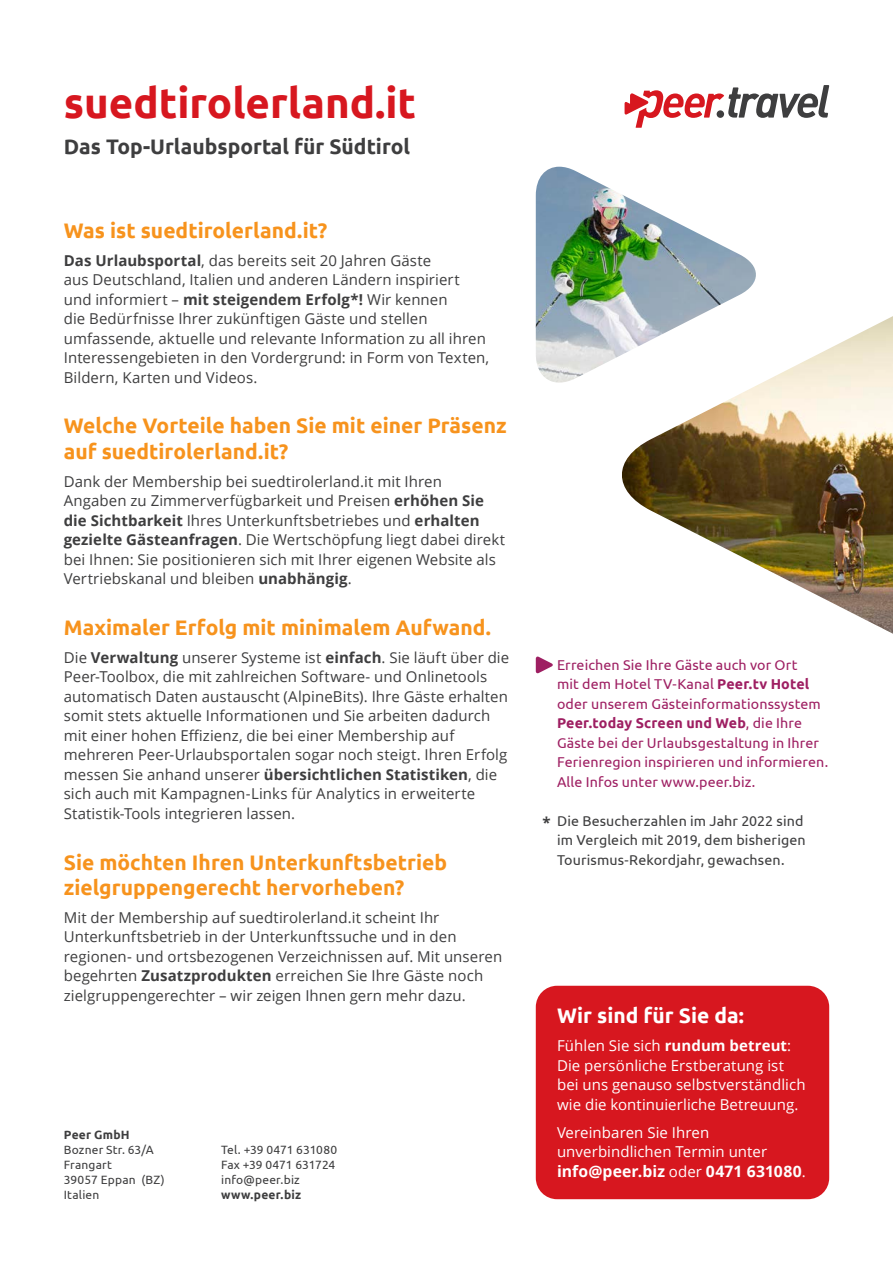
<style>
.page{position:relative;width:893px;height:1263px;background:#fff}
.page>*{position:absolute;margin:0;border:0;box-sizing:border-box;transform-origin:0 0}
.t1{font:700 42px "Ubuntu";color:#d7171f}
.Titoletto{font:700 21px/25.2px "Ubuntu";color:#f7931d}
.t2{font:700 21px "Ubuntu";color:#3e3e3f}
.Titoletto-2{font:700 21px "Ubuntu";color:#fff}
.Paragrafo_base{font:700 15.75px "Open Sans";letter-spacing:.005em;color:#fff}
.Paragrafo_base-2{font:15px/19.5px "Open Sans";letter-spacing:.005em;color:#3e3e3f}
.Paragrafo_base-3{font:15px/19.5px "Open Sans";letter-spacing:.005em;color:#fff}
.t3{font:700 15px "Open Sans";color:#3e3e3f}
.Paragrafo_base-4{font:14.25px/19.5px "Ubuntu";letter-spacing:.01em;color:#9e1f62}
.Paragrafo_base-5{font:14.25px/19.5px "Ubuntu";letter-spacing:.01em;color:#3e3e3f}
.t4{font:12px "Ubuntu";letter-spacing:.015em;color:#3e3e3f}
.t5{font:700 12px "Ubuntu";letter-spacing:.02em;color:#3e3e3f}
.t6{font:12px "Ubuntu";letter-spacing:-.01em;color:#3e3e3f}
.s1{font-weight:700}
.s2{font-weight:400;font-size:15px}
</style>
<div class="page">
<img style="left:536px;top:167px;width:220px;height:216px">
<svg style="left:536px;top:657px;width:17px;height:17px"></svg>
<img style="left:621px;top:316px;width:272px;height:318px">
<div style="left:536px;top:986px;width:293px;height:213px;background:#d7171f;border-radius:21px"></div>
<svg style="left:625px;top:85px;width:204px;height:43px"></svg>
<p class="t1" style="left:64px;top:77px;width:354px">suedtirolerland.it</p>
<p class="t2" style="left:64px;top:133px;width:348px">Das Top-Urlaubsportal für Südtirol</p>
<p class="Titoletto" style="left:64px;top:217px;width:265px">Was ist suedtirolerland.it?</p>
<p class="Paragrafo_base-2" style="left:64px;top:250px;width:427px"><span class="s1">Das Urlaubsportal</span>, das bereits seit 20 Jahren Gäste<br>aus Deutschland, Italien und anderen Ländern inspiriert und informiert – <span class="s1">mit steigendem Erfolg*!</span> Wir kennen<br>die Bedürfnisse Ihrer zukünftigen Gäste und stellen umfassende, aktuelle und relevante Information zu all ihren Interessengebieten in den Vordergrund: in Form von Texten, Bildern, Karten und Videos.</p>
<p class="Titoletto" style="left:64px;top:413px;width:444px">Welche Vorteile haben Sie mit einer Präsenz auf suedtirolerland.it?</p>
<p class="Paragrafo_base-2" style="left:64px;top:471px;width:443px">Dank der Membership bei suedtirolerland.it mit Ihren Angaben zu Zimmerverfügbarkeit und Preisen <span class="s1">erhöhen Sie die Sichtbarkeit</span> Ihres Unterkunftsbetriebes und <span class="s1">erhalten gezielte Gästeanfragen</span>. Die Wertschöpfung liegt dabei direkt bei Ihnen: Sie positionieren sich mit Ihrer eigenen Website als Vertriebskanal und bleiben <span class="s1">unabhängig</span>.</p>
<p class="Titoletto" style="left:64px;top:614px;width:429px">Maximaler Erfolg mit minimalem Aufwand.</p>
<p class="Paragrafo_base-2" style="left:64px;top:647px;width:447px">Die <span class="s1">Verwaltung</span> unserer Systeme ist <span class="s1">einfach</span>. Sie läuft über die Peer-Toolbox, die mit zahlreichen Software- und Onlinetools automatisch Daten austauscht (AlpineBits). Ihre Gäste erhalten somit stets aktuelle Informationen und Sie arbeiten dadurch mit einer hohen Effizienz, die bei einer Membership auf mehreren Peer-Urlaubsportalen sogar noch steigt. Ihren Erfolg messen Sie anhand unserer <span class="s1">übersichtlichen Statistiken</span>, die sich auch mit Kampagnen-Links für Analytics in erweiterte Statistik-Tools integrieren lassen.</p>
<p class="Titoletto" style="left:64px;top:849px;width:385px">Sie möchten Ihren Unterkunftsbetrieb zielgruppengerecht hervorheben?</p>
<p class="Paragrafo_base-2" style="left:64px;top:907px;width:440px">Mit der Membership auf suedtirolerland.it scheint Ihr Unterkunftsbetrieb in der Unterkunftssuche und in den regionen- und ortsbezogenen Verzeichnissen auf. Mit unseren begehrten <span class="s1">Zusatzprodukten</span> erreichen Sie Ihre Gäste noch zielgruppengerechter – wir zeigen Ihnen gern mehr dazu.</p>
<p class="t5" style="left:64px;top:1128px;width:67px">Peer GmbH</p>
<p class="t4" style="left:64px;top:1143px;width:91px">Bozner Str. 63/A</p>
<p class="t4" style="left:64px;top:1158px;width:50px">Frangart</p>
<p class="t4" style="left:64px;top:1173px;width:102px">39057 Eppan (BZ)</p>
<p class="t4" style="left:64px;top:1188px;width:37px">Italien</p>
<p class="t4" style="left:221px;top:1143px;width:118px">Tel. +39 0471 631080</p>
<p class="t6" style="left:221px;top:1158px;width:116px">Fax +39 0471 631724</p>
<p class="t4" style="left:221px;top:1173px;width:80px">info@peer.biz</p>
<p class="t5" style="left:221px;top:1188px;width:82px">www.peer.biz</p>
<p class="Paragrafo_base-4" style="left:557px;top:654px;width:273px">Erreichen Sie Ihre Gäste auch vor Ort<br>mit dem Hotel TV-Kanal <span class="s1">Peer.tv Hotel </span>oder unserem Gästeinformationssystem <span class="s1">Peer.today Screen und Web</span>, die Ihre Gäste bei der Urlaubsgestaltung in Ihrer Ferienregion inspirieren und informieren.<br>Alle Infos unter www.peer.biz.</p>
<p class="Paragrafo_base-5" style="left:557px;top:810px;width:250px">Die Besucherzahlen im Jahr 2022 sind im Vergleich mit 2019, dem bisherigen<br>Tourismus-Rekordjahr, gewachsen.</p>
<p class="t3" style="left:542px;top:811px;width:10px">*</p>
<p class="Titoletto-2" style="left:557px;top:1003px;width:189px">Wir sind für Sie da:</p>
<p class="Paragrafo_base-3" style="left:557px;top:1036px;width:250px">Fühlen Sie sich <span class="s1">rundum betreut</span>:<br>Die persönliche Erstberatung ist bei uns genauso selbstverständlich wie die kontinuierliche Betreuung.</p>
<p class="Paragrafo_base-3" style="left:557px;top:1122px;width:212px">Vereinbaren Sie Ihren unverbindlichen Termin unter</p>
<p class="Paragrafo_base" style="left:557px;top:1160px;width:250px">info@peer.biz <span class="s2">oder</span> 0471 631080<span class="s2">.</span></p>
</div>
